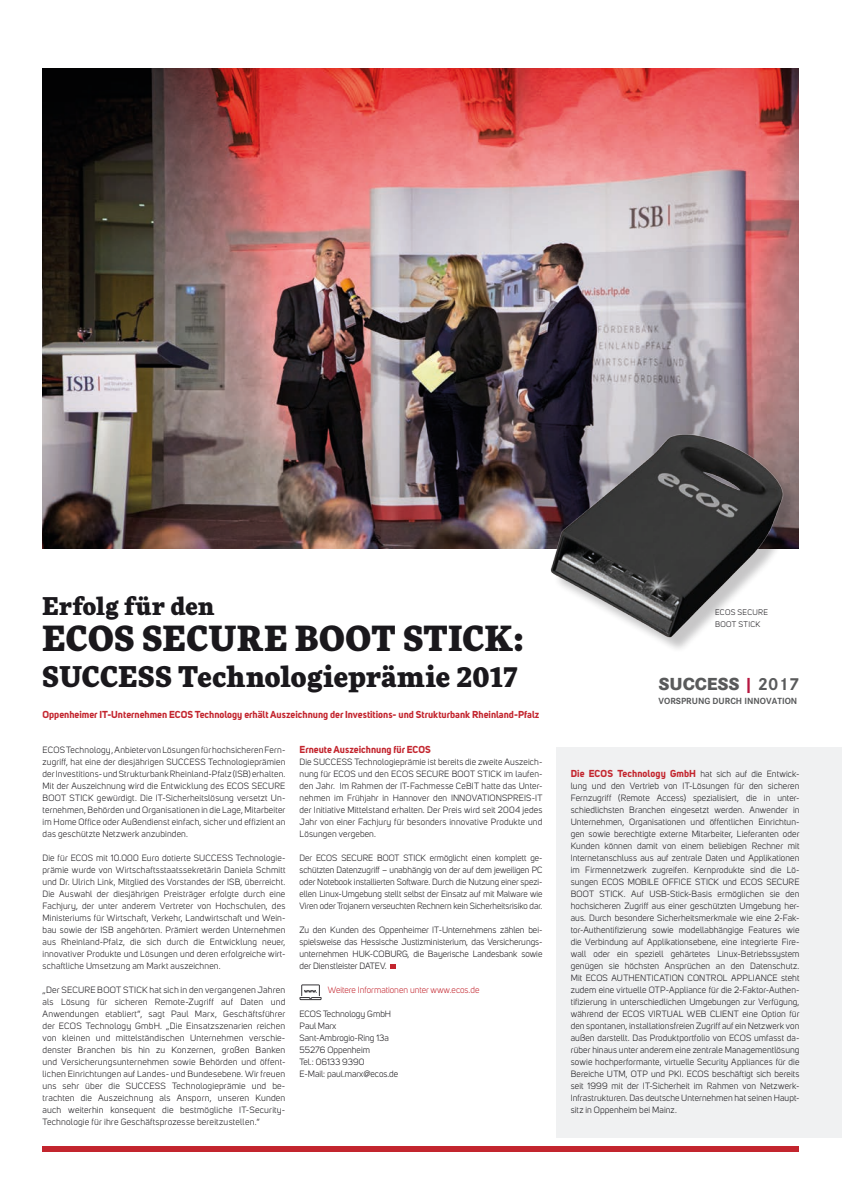
<style>
.page{position:relative;width:842px;height:1191px;background:#fff}
.page>*{position:absolute;margin:0;border:0;box-sizing:border-box;transform-origin:0 0}
.t1{font:900 34px "More Pro";letter-spacing:.02em;color:#1a181c}
.t2{font:900 28px "More Pro";letter-spacing:.01em;color:#1a181c}
.t3{font:900 24px "More Pro";letter-spacing:.025em;color:#1a181c}
.t4{font:800 18.1px "Corporate S";color:#595a5b}
.t5{font:700 10px "Uni Sans";color:#c3252e}
.t6{font:700 9.3px "Corporate S";color:#595a5b}
.t7{font:9px/12px "Uni Sans";letter-spacing:.01em;color:#1a181c;text-align:justify}
.t8{font:9px "Uni Sans";color:#c3252e}
.t9{font:8px/12px "Uni Sans";letter-spacing:.04em;color:#1a181c}
.s1{font-weight:700;color:#b61640}
.s2{font-weight:700}
.s3{font-weight:400;font-size:9px;color:#1a181c}
</style>
<div class="page">
<div style="left:557px;top:747px;width:285px;height:390px;background:#f0f1f2"></div>
<img style="left:43px;top:69px;width:756px;height:480px">
<div style="left:553px;top:437px;width:246px;height:216px;background:#1a181c;opacity:.25"></div>
<img style="left:534px;top:423px;width:258px;height:224px">
<svg style="left:391px;top:964px;width:5px;height:5px"></svg>
<svg style="left:300px;top:984px;width:21px;height:16px"></svg>
<div style="left:43px;top:1146px;width:756px;height:5px;background:#c3252e"></div>
<h3 class="t3" style="left:43px;top:587px;width:173px">Erfolg für den</h3>
<h1 class="t1" style="left:43px;top:611px;width:483px">ECOS SECURE BOOT STICK:</h1>
<h2 class="t2" style="left:43px;top:654px;width:476px">SUCCESS Technologieprämie 2017</h2>
<p class="t5" style="left:43px;top:708px;width:498px">Oppenheimer IT-Unternehmen ECOS Technology erhält Auszeichnung der Investitions- und Strukturbank Rheinland-Pfalz</p>
<p class="t7" style="left:43px;top:744px;width:244px">ECOS Technology , Anbieter von Lösungen für hochsicheren Fern&shy;zugriff, hat eine der diesjährigen SUCCESS Technologieprämien der Investitions- und Strukturbank Rheinland-Pfalz (ISB) erhalten.<br>Mit der Auszeichnung wird die Entwicklung des ECOS SECURE BOOT STICK gewürdigt. Die IT-Sicherheitslösung versetzt Un&shy;ternehmen, Behörden und Organisationen in die Lage, Mitarbeiter im Home Office oder Außendienst einfach, sicher und effizient an das geschützte Netzwerk anzubinden.</p>
<p class="t7" style="left:43px;top:852px;width:244px">Die für ECOS mit 10.000 Euro dotierte SUCCESS Technologie&shy;prämie wurde von Wirtschaftsstaatssekretärin Daniela Schmitt und Dr. Ulrich Link, Mitglied des Vorstandes der ISB, überreicht.<br>Die Auswahl der diesjährigen Preisträger erfolgte durch eine Fachjury, der unter anderem Vertreter von Hochschulen, des Ministeriums für Wirtschaft, Verkehr, Landwirtschaft und Wein&shy;bau sowie der ISB angehörten. Prämiert werden Unternehmen aus Rheinland-Pfalz, die sich durch die Entwicklung neuer, innovativer Produkte und Lösungen und deren erfolgreiche wirt&shy;schaftliche Umsetzung am Markt auszeichnen.</p>
<p class="t7" style="left:43px;top:984px;width:244px">„Der SECURE BOOT STICK hat sich in den vergangenen Jahren als Lösung für sicheren Remote-Zugriff auf Daten und Anwendungen etabliert“, sagt Paul Marx, Geschäftsführer der ECOS Technology GmbH. „Die Einsatzszenarien reichen von kleinen und mittelständischen Unternehmen verschie&shy;denster Branchen bis hin zu Konzernen, großen Banken und Versicherungsunternehmen sowie Behörden und öffent&shy;lichen Einrichtungen auf Landes- und Bundesebene. Wir freuen uns sehr über die SUCCESS Technologieprämie und be&shy;trachten die Auszeichnung als Ansporn, unseren Kunden auch weiterhin konsequent die bestmögliche IT-Security-Technologie für ihre Geschäftsprozesse bereitzustellen.“</p>
<p class="t5" style="left:300px;top:743px;width:133px">Erneute Auszeichnung für ECOS</p>
<p class="t7" style="left:300px;top:756px;width:244px">Die SUCCESS Technologieprämie ist bereits die zweite Auszeich&shy;nung für ECOS und den ECOS SECURE BOOT STICK im laufen&shy;den Jahr. Im Rahmen der IT-Fachmesse CeBIT hatte das Unter&shy;nehmen im Frühjahr in Hannover den INNOVATIONSPREIS-IT der Initiative Mittelstand erhalten. Der Preis wird seit 2004 jedes Jahr von einer Fachjury für besonders innovative Produkte und Lösungen vergeben.</p>
<p class="t7" style="left:300px;top:852px;width:244px">Der ECOS SECURE BOOT STICK ermöglicht einen komplett ge&shy;schützten Datenzugriff – unabhängig von der auf dem jeweiligen PC oder Notebook installierten Software. Durch die Nutzung einer spezi&shy;ellen Linux-Umgebung stellt selbst der Einsatz auf mit Malware wie Viren oder Trojanern verseuchten Rechnern kein Sicherheitsrisiko dar.</p>
<p class="t7" style="left:300px;top:924px;width:244px">Zu den Kunden des Oppenheimer IT-Unternehmens zählen bei&shy;spielsweise das Hessische Justizministerium, das Versicherungs&shy;unternehmen HUK-COBURG, die Bayerische Landesbank sowie der Dienstleister DATEV.</p>
<p class="t8" style="left:328px;top:984px;width:153px">Weitere Informationen unter www.ecos.de</p>
<p class="t7" style="left:300px;top:1008px;width:100px;text-align:left">ECOS Technology GmbH<br>Paul Marx<br>Sant-Ambrogio-Ring 13a<br>55276 Oppenheim<br>Tel.: 06133 9390<br>E-Mail: paul.marx@ecos.de</p>
<p class="t9" style="left:715px;top:606px;width:54px">ECOS SECURE<br>BOOT STICK</p>
<h3 class="t4" style="left:658px;top:673px;width:142px">SUCCESS <span class="s1">|</span> <span class="s2">2017</span></h3>
<p class="t6" style="left:658px;top:695px;width:140px">VORSPRUNG DURCH INNOVATION</p>
<p class="t5" style="left:571px;top:767px;width:230px">Die ECOS Technology GmbH <span class="s3">hat sich auf die Entwick-</span></p>
<p class="t7" style="left:571px;top:780px;width:230px;text-align:left">lung und den Vertrieb von IT-Lösungen für den sicheren Fernzugriff (Remote Access) spezialisiert, die in unter&shy;schiedlichsten Branchen eingesetzt werden. Anwender in Unternehmen, Organisationen und öffentlichen Einrichtun&shy;gen sowie berechtigte externe Mitarbeiter, Lieferanten oder Kunden können damit von einem beliebigen Rechner mit Internetanschluss aus auf zentrale Daten und Applikationen im Firmennetzwerk zugreifen. Kernprodukte sind die Lö&shy;sungen ECOS MOBILE OFFICE STICK und ECOS SECURE BOOT STICK. Auf USB-Stick-Basis ermöglichen sie den hochsicheren Zugriff aus einer geschützten Umgebung her&shy;aus. Durch besondere Sicherheitsmerkmale wie eine 2-Fak&shy;tor-Authentifizierung sowie modellabhängige Features wie die Verbindung auf Applikationsebene, eine integrierte Fire&shy;wall oder ein speziell gehärtetes Linux-Betriebssystem genügen sie höchsten Ansprüchen an den Datenschutz.<br>Mit ECOS AUTHENTICATION CONTROL APPLIANCE steht zudem eine virtuelle OTP-Appliance für die 2-Faktor-Authen&shy;tifizierung in unterschiedlichen Umgebungen zur Verfügung, während der ECOS VIRTUAL WEB CLIENT eine Option für den spontanen, installationsfreien Zugriff auf ein Netzwerk von außen darstellt. Das Produktportfolio von ECOS umfasst da&shy;rüber hinaus unter anderem eine zentrale Managementlösung sowie hochperformante, virtuelle Security Appliances für die Bereiche UTM, OTP und PKI. ECOS beschäftigt sich bereits seit 1999 mit der IT-Sicherheit im Rahmen von Netzwerk-Infrastrukturen. Das deutsche Unternehmen hat seinen Haupt&shy;sitz in Oppenheim bei Mainz.</p>
</div>
